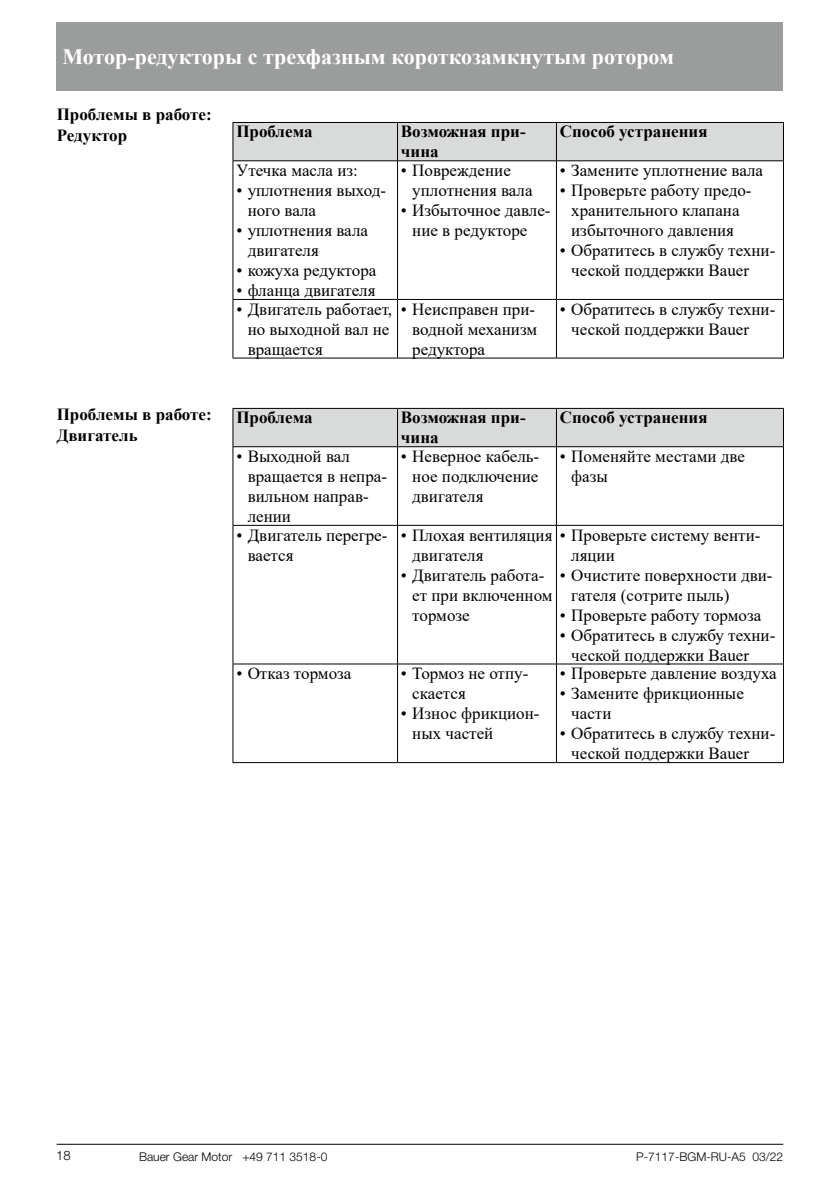
<style>
.page{position:relative;width:840px;height:1191px;background:#fff}
.page>*{position:absolute;margin:0;border:0;box-sizing:border-box;transform-origin:0 0}
.t1{font:700 22px "Times New Roman";color:#fff}
.t2{font:17px/20px "Times New Roman";color:#000}
.t3{font:700 17px/20px "Times New Roman";color:#000}
.t4{font:300 13px "Helvetica Neue LT Std";color:#000}
.t5{font:300 12px "Helvetica Neue LT Std";color:#000}
</style>
<div class="page">
<div style="left:233px;top:123px;width:549px;height:37px;background:#d9dada"></div>
<hr style="left:232px;top:122px;width:165px;height:1px;background:#000">
<hr style="left:232px;top:123px;width:1px;height:38px;background:#000">
<hr style="left:397px;top:122px;width:159px;height:1px;background:#000">
<hr style="left:397px;top:123px;width:1px;height:38px;background:#000">
<hr style="left:556px;top:122px;width:227px;height:1px;background:#000">
<hr style="left:556px;top:123px;width:1px;height:38px;background:#000">
<hr style="left:782px;top:123px;width:1px;height:38px;background:#000">
<hr style="left:232px;top:160px;width:165px;height:1px;background:#000">
<hr style="left:232px;top:161px;width:1px;height:138px;background:#000">
<hr style="left:397px;top:160px;width:159px;height:1px;background:#000">
<hr style="left:397px;top:161px;width:1px;height:138px;background:#000">
<hr style="left:556px;top:160px;width:227px;height:1px;background:#000">
<hr style="left:556px;top:161px;width:1px;height:138px;background:#000">
<hr style="left:782px;top:161px;width:1px;height:138px;background:#000">
<hr style="left:232px;top:299px;width:165px;height:1px;background:#000">
<hr style="left:232px;top:300px;width:1px;height:58px;background:#000">
<hr style="left:397px;top:299px;width:159px;height:1px;background:#000">
<hr style="left:397px;top:300px;width:1px;height:58px;background:#000">
<hr style="left:556px;top:299px;width:227px;height:1px;background:#000">
<hr style="left:556px;top:300px;width:1px;height:58px;background:#000">
<hr style="left:782px;top:300px;width:1px;height:58px;background:#000">
<hr style="left:232px;top:358px;width:165px;height:1px;background:#000">
<hr style="left:397px;top:358px;width:159px;height:1px;background:#000">
<hr style="left:556px;top:358px;width:227px;height:1px;background:#000">
<div style="left:233px;top:409px;width:549px;height:37px;background:#d9dada"></div>
<hr style="left:232px;top:408px;width:165px;height:1px;background:#000">
<hr style="left:232px;top:409px;width:1px;height:37px;background:#000">
<hr style="left:397px;top:408px;width:159px;height:1px;background:#000">
<hr style="left:397px;top:409px;width:1px;height:37px;background:#000">
<hr style="left:556px;top:408px;width:227px;height:1px;background:#000">
<hr style="left:556px;top:409px;width:1px;height:37px;background:#000">
<hr style="left:782px;top:409px;width:1px;height:37px;background:#000">
<hr style="left:232px;top:446px;width:165px;height:1px;background:#000">
<hr style="left:232px;top:447px;width:1px;height:78px;background:#000">
<hr style="left:397px;top:446px;width:159px;height:1px;background:#000">
<hr style="left:397px;top:447px;width:1px;height:78px;background:#000">
<hr style="left:556px;top:446px;width:227px;height:1px;background:#000">
<hr style="left:556px;top:447px;width:1px;height:78px;background:#000">
<hr style="left:782px;top:447px;width:1px;height:78px;background:#000">
<hr style="left:232px;top:525px;width:165px;height:1px;background:#000">
<hr style="left:232px;top:525px;width:1px;height:138px;background:#000">
<hr style="left:397px;top:525px;width:159px;height:1px;background:#000">
<hr style="left:397px;top:525px;width:1px;height:138px;background:#000">
<hr style="left:556px;top:525px;width:227px;height:1px;background:#000">
<hr style="left:556px;top:525px;width:1px;height:138px;background:#000">
<hr style="left:782px;top:525px;width:1px;height:138px;background:#000">
<hr style="left:232px;top:663px;width:165px;height:1px;background:#000">
<hr style="left:232px;top:664px;width:1px;height:98px;background:#000">
<hr style="left:397px;top:663px;width:159px;height:1px;background:#000">
<hr style="left:397px;top:664px;width:1px;height:98px;background:#000">
<hr style="left:556px;top:663px;width:227px;height:1px;background:#000">
<hr style="left:556px;top:664px;width:1px;height:98px;background:#000">
<hr style="left:782px;top:664px;width:1px;height:98px;background:#000">
<hr style="left:232px;top:762px;width:165px;height:1px;background:#000">
<hr style="left:397px;top:762px;width:159px;height:1px;background:#000">
<hr style="left:556px;top:762px;width:227px;height:1px;background:#000">
<div style="left:57px;top:23px;width:725px;height:68px;background:#9b9c9c"></div>
<hr style="left:57px;top:1144px;width:725px;height:1px;background:#000">
<p class="t1" style="left:62px;top:41px;width:613px">Мотор-редукторы с трехфазным короткозамкнутым ротором</p>
<p class="t3" style="left:57px;top:104px;width:156px;line-height:20.6px">Проблемы в работе:<br>Редуктор</p>
<p class="t3" style="left:57px;top:404px;width:156px;line-height:20.6px">Проблемы в работе:<br>Двигатель</p>
<p class="t3" style="left:236px;top:121px;width:78px">Проблема</p>
<p class="t3" style="left:401px;top:121px;width:126px">Возможная при&shy;чина</p>
<p class="t3" style="left:559px;top:121px;width:149px">Способ устранения</p>
<p class="t2" style="left:236px;top:160px;width:123px">Утечка масла из:</p>
<p class="t2" style="left:247px;top:180px;width:140px;text-indent:-11px">• уплотнения выход&shy;ного вала</p>
<p class="t2" style="left:247px;top:220px;width:122px;text-indent:-11px">• уплотнения вала двигателя</p>
<p class="t2" style="left:236px;top:260px;width:141px">• кожуха редуктора</p>
<p class="t2" style="left:236px;top:280px;width:141px">• фланца двигателя</p>
<p class="t2" style="left:559px;top:160px;width:205px">• Замените уплотнение вала</p>
<p class="t2" style="left:559px;top:180px;width:193px;text-align:center">• Проверьте работу предо&shy;хранительного клапана избыточного давления</p>
<p class="t2" style="left:571px;top:240px;width:205px;text-indent:-11px">• Обратитесь в службу техни&shy;ческой поддержки Bauer</p>
<p class="t2" style="left:412px;top:160px;width:122px;text-indent:-11px">• Повреждение уплотнения вала</p>
<p class="t2" style="left:412px;top:200px;width:140px;text-indent:-11px">• Избыточное давле&shy;ние в редукторе</p>
<p class="t2" style="left:247px;top:298px;width:146px;text-indent:-11px">• Двигатель работает, но выходной вал не вращается</p>
<p class="t2" style="left:412px;top:298px;width:126px;text-indent:-11px">• Неисправен при&shy;водной механизм редуктора</p>
<p class="t2" style="left:571px;top:298px;width:205px;text-indent:-11px">• Обратитесь в службу техни&shy;ческой поддержки Bauer</p>
<p class="t3" style="left:236px;top:407px;width:78px">Проблема</p>
<p class="t3" style="left:401px;top:407px;width:126px">Возможная при&shy;чина</p>
<p class="t3" style="left:559px;top:407px;width:149px">Способ устранения</p>
<p class="t2" style="left:247px;top:446px;width:141px;text-indent:-11px">• Выходной вал вращается в непра&shy;вильном направ&shy;лении</p>
<p class="t2" style="left:412px;top:446px;width:128px;text-align:justify;text-indent:-11px">• Неверное кабель&shy;ное подключение двигателя</p>
<p class="t2" style="left:571px;top:446px;width:175px;text-indent:-11px">• Поменяйте местами две фазы</p>
<p class="t2" style="left:247px;top:524px;width:141px;text-indent:-11px">• Двигатель перегре&shy;вается</p>
<p class="t2" style="left:412px;top:524px;width:349px;text-indent:-11px">• Плохая вентиляция • Проверьте систему венти&shy;двигателя</p>
<p class="t2" style="left:412px;top:564px;width:142px;text-indent:-11px">• Двигатель работа&shy;ет при включенном тормозе</p>
<p class="t2" style="left:571px;top:544px;width:45px">ляции</p>
<p class="t2" style="left:571px;top:564px;width:203px;text-indent:-11px">• Очистите поверхности дви&shy;гателя (сотрите пыль)</p>
<p class="t2" style="left:559px;top:604px;width:203px">• Проверьте работу тормоза</p>
<p class="t2" style="left:571px;top:624px;width:205px;text-indent:-11px">• Обратитесь в службу техни&shy;ческой поддержки Bauer</p>
<p class="t2" style="left:236px;top:663px;width:117px">• Отказ тормоза</p>
<p class="t2" style="left:412px;top:663px;width:117px;text-indent:-11px">• Тормоз не отпу&shy;скается</p>
<p class="t2" style="left:412px;top:703px;width:129px;text-indent:-11px">• Износ фрикцион&shy;ных частей</p>
<p class="t2" style="left:559px;top:663px;width:218px">• Проверьте давление воздуха</p>
<p class="t2" style="left:571px;top:683px;width:174px;text-indent:-11px">• Замените фрикционные части</p>
<p class="t2" style="left:571px;top:723px;width:205px;text-indent:-11px">• Обратитесь в службу техни&shy;ческой поддержки Bauer</p>
<p class="t4" style="left:56px;top:1147px;width:16px">18</p>
<p class="t5" style="left:139px;top:1149px;width:190px">Bauer Gear Motor +49 711 3518-0</p>
<p class="t5" style="left:636px;top:1149px;width:148px">P-7117-BGM-RU-A5 03/22</p>
</div>
